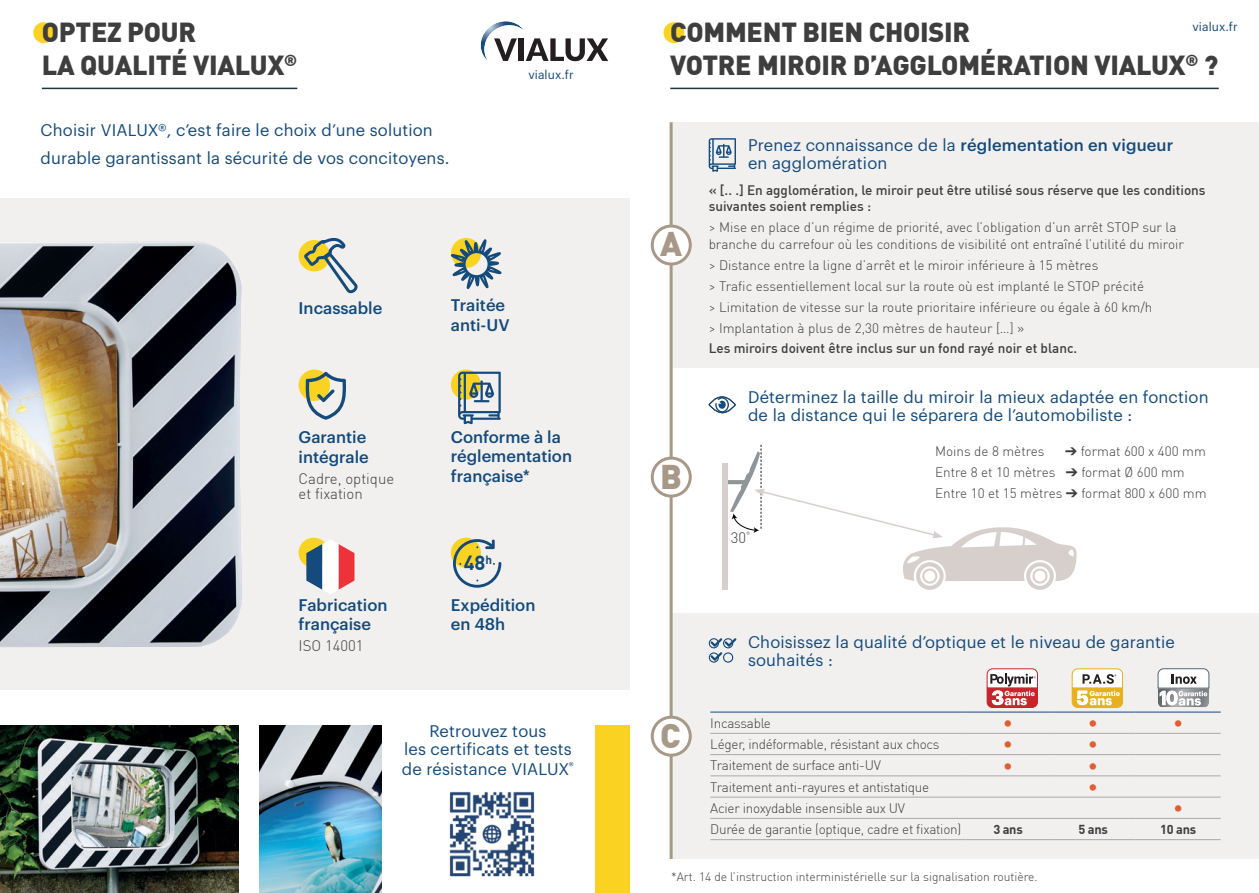
<style>
.page{position:relative;width:1259px;height:893px;background:#fff}
.page>*{position:absolute;margin:0;border:0;box-sizing:border-box;transform-origin:0 0}
.t1{font:900 33.6px "DIN Pro";color:#a89887}
.t2{font:900 27px/33px "DIN Pro";letter-spacing:-.01em;color:#3e3e3f}
.t3{font:700 20.1px "DIN Pro";color:#144a7c}
.t4{font:700 19.5px "DIN Pro";color:#dc6032}
.t5{font:16.5px/18px "Graphik";letter-spacing:.01em;color:#144a7c}
.t6{font:500 16.5px/19.5px "Graphik";color:#144a7c}
.t7{font:300 15px/15px "DIN Pro";color:#3e3e3f}
.t8{font:300 13.5px/21px "DIN Pro";color:#3e3e3f}
.t9{font:300 13.5px "DIN Pro";letter-spacing:-.02em;color:#3e3e3f}
.t10{font:500 13.5px/16.5px "DIN Pro";color:#3e3e3f}
.t11{font:700 12.75px "DIN Pro";letter-spacing:-.02em;color:#3e3e3f}
.t12{font:300 12px "DIN Pro";color:#3e3e3f}
.t13{font:12px "Graphik";letter-spacing:.01em;color:#144a7c}
.s1{font-weight:500}
</style>
<div class="page">
<div style="left:671px;top:122px;width:588px;height:246px;background:#f1f0ef"></div>
<div style="left:671px;top:613px;width:588px;height:246px;background:#f1f0ef"></div>
<div style="left:594px;top:725px;width:35px;height:168px;background:#fad222"></div>
<div style="left:0;top:199px;width:629px;height:491px;background:#f1f0ef"></div>
<img style="left:0;top:241px;width:242px;height:406px">
<svg style="left:451px;top:538px;width:30px;height:30px"></svg>
<svg style="left:453px;top:539px;width:48px;height:49px"></svg>
<svg style="left:298px;top:369px;width:32px;height:32px"></svg>
<svg style="left:306px;top:372px;width:40px;height:48px"></svg>
<svg style="left:451px;top:369px;width:30px;height:31px"></svg>
<svg style="left:458px;top:372px;width:43px;height:52px"></svg>
<svg style="left:480px;top:21px;width:128px;height:40px"></svg>
<div style="left:33px;top:22px;width:21px;height:21px;background:#fad222;border-radius:50%"></div>
<div style="left:663px;top:22px;width:21px;height:21px;background:#fad222;border-radius:50%"></div>
<hr style="left:669px;top:122px;width:3px;height:737px;background:#a89887">
<div style="left:298px;top:538px;width:31px;height:30px;background:#fad222;border-radius:50%"></div>
<svg style="left:306px;top:539px;width:48px;height:55px"></svg>
<svg style="left:298px;top:240px;width:32px;height:31px"></svg>
<svg style="left:301px;top:237px;width:57px;height:57px"></svg>
<svg style="left:452px;top:237px;width:50px;height:52px"></svg>
<img style="left:0;top:725px;width:238px;height:168px">
<svg style="left:708px;top:138px;width:28px;height:34px"></svg>
<div style="left:652px;top:226px;width:38px;height:38px;background:#fff;border-radius:50%"></div>
<div style="left:651px;top:225px;width:41px;height:41px;border:3px solid #a89887;border-radius:50%"></div>
<div style="left:652px;top:458px;width:38px;height:38px;background:#fff;border-radius:50%"></div>
<div style="left:651px;top:457px;width:41px;height:41px;border:3px solid #a89887;border-radius:50%"></div>
<div style="left:652px;top:717px;width:38px;height:38px;background:#fff;border-radius:50%"></div>
<div style="left:651px;top:716px;width:41px;height:41px;border:3px solid #a89887;border-radius:50%"></div>
<div style="left:709px;top:397px;width:26px;height:16px;border:1px solid #231f20;border-radius:50%"></div>
<div style="left:708px;top:396px;width:28px;height:18px;border:1px solid #144a7c;border-radius:50%"></div>
<svg style="left:714px;top:397px;width:15px;height:16px"></svg>
<div style="left:722px;top:463px;width:5px;height:127px;background:#d6cfcc"></div>
<svg style="left:727px;top:445px;width:349px;height:145px"></svg>
<hr style="left:710px;top:712px;width:255px;height:1px;background:#144a7c">
<hr style="left:965px;top:712px;width:85px;height:1px;background:#144a7c">
<hr style="left:1050px;top:712px;width:85px;height:1px;background:#144a7c">
<hr style="left:1135px;top:712px;width:85px;height:1px;background:#144a7c">
<hr style="left:710px;top:733px;width:255px;height:1px;background:#a8a9ad">
<hr style="left:965px;top:733px;width:85px;height:1px;background:#a8a9ad">
<hr style="left:1050px;top:733px;width:85px;height:1px;background:#a8a9ad">
<hr style="left:1135px;top:733px;width:85px;height:1px;background:#a8a9ad">
<hr style="left:710px;top:754px;width:255px;height:1px;background:#a8a9ad">
<hr style="left:965px;top:754px;width:85px;height:1px;background:#a8a9ad">
<hr style="left:1050px;top:754px;width:85px;height:1px;background:#a8a9ad">
<hr style="left:1135px;top:754px;width:85px;height:1px;background:#a8a9ad">
<hr style="left:710px;top:775px;width:255px;height:1px;background:#a8a9ad">
<hr style="left:965px;top:775px;width:85px;height:1px;background:#a8a9ad">
<hr style="left:1050px;top:775px;width:85px;height:1px;background:#a8a9ad">
<hr style="left:1135px;top:775px;width:85px;height:1px;background:#a8a9ad">
<hr style="left:710px;top:797px;width:255px;height:1px;background:#a8a9ad">
<hr style="left:965px;top:797px;width:85px;height:1px;background:#a8a9ad">
<hr style="left:1050px;top:797px;width:85px;height:1px;background:#a8a9ad">
<hr style="left:1135px;top:797px;width:85px;height:1px;background:#a8a9ad">
<hr style="left:710px;top:818px;width:255px;height:1px;background:#a8a9ad">
<hr style="left:965px;top:818px;width:85px;height:1px;background:#a8a9ad">
<hr style="left:1050px;top:818px;width:85px;height:1px;background:#a8a9ad">
<hr style="left:1135px;top:818px;width:85px;height:1px;background:#a8a9ad">
<hr style="left:710px;top:839px;width:255px;height:1px;background:#a8a9ad">
<hr style="left:965px;top:839px;width:85px;height:1px;background:#a8a9ad">
<hr style="left:1050px;top:839px;width:85px;height:1px;background:#a8a9ad">
<hr style="left:1135px;top:839px;width:85px;height:1px;background:#a8a9ad">
<svg style="left:986px;top:668px;width:52px;height:40px"></svg>
<svg style="left:1071px;top:668px;width:52px;height:40px"></svg>
<svg style="left:1157px;top:668px;width:52px;height:39px"></svg>
<div style="left:709px;top:638px;width:10px;height:10px;border:1px solid #144a7c;border-radius:50%"></div>
<div style="left:709px;top:652px;width:10px;height:11px;border:1px solid #144a7c;border-radius:50%"></div>
<div style="left:723px;top:652px;width:10px;height:11px;border:1px solid #144a7c;border-radius:50%"></div>
<svg style="left:710px;top:638px;width:26px;height:23px"></svg>
<hr style="left:42px;top:88px;width:255px;height:1px;background:#21353f">
<hr style="left:670px;top:88px;width:548px;height:1px;background:#21353f">
<img style="left:449px;top:791px;width:86px;height:86px">
<img style="left:259px;top:725px;width:122px;height:168px">
<p class="t13" style="left:1192px;top:20px;width:47px">vialux.fr</p>
<h2 class="t2" style="left:42px;top:16px;width:257px">OPTEZ POUR<br>LA QUALITÉ VIALUX<sup>®</sup></h2>
<h2 class="t2" style="left:670px;top:16px;width:550px">COMMENT BIEN CHOISIR<br>VOTRE MIROIR D’AGGLOMÉRATION VIALUX<sup>®</sup> ?</h2>
<p class="t13" style="left:528px;top:68px;width:47px">vialux.fr</p>
<p class="t5" style="left:41px;top:116px;width:410px;line-height:28.3px">Choisir VIALUX®, c’est faire le choix d’une solution durable garantissant la sécurité de vos concitoyens.</p>
<p class="t6" style="left:298px;top:299px;width:85px">Incassable</p>
<p class="t6" style="left:451px;top:297px;width:60px">Traitée anti-UV</p>
<p class="t6" style="left:298px;top:429px;width:72px">Garantie intégrale</p>
<p class="t7" style="left:298px;top:472px;width:97px">Cadre, optique et fixation</p>
<p class="t6" style="left:298px;top:596px;width:90px">Fabrication française</p>
<p class="t7" style="left:298px;top:640px;width:67px">ISO 14001</p>
<p class="t6" style="left:451px;top:428px;width:123px">Conforme à la réglementation française*</p>
<h3 class="t3" style="left:464px;top:551px;width:30px">48<sup>h</sup></h3>
<p class="t6" style="left:451px;top:596px;width:86px">Expédition en 48h</p>
<p class="t5" style="left:404px;top:722px;width:169px;text-align:center">Retrouvez tous<br>les certificats et tests</p>
<p class="t5" style="left:402px;top:760px;width:173px">de résistance VIALUX<sup>®</sup></p>
<h1 class="t1" style="left:660px;top:224px;width:23px">A</h1>
<h1 class="t1" style="left:660px;top:458px;width:23px">B</h1>
<p class="t5" style="left:748px;top:136px;width:427px">Prenez connaissance de la <span class="s1">réglementation en vigueur </span>en agglomération</p>
<p class="t10" style="left:708px;top:182px;width:498px">« [.. .] En agglomération, le miroir peut être utilisé sous réserve que les conditions suivantes soient remplies :</p>
<p class="t8" style="left:708px;top:219px;width:477px;line-height:16.5px">&gt; Mise en place d’un régime de priorité, avec l’obligation d’un arrêt STOP sur la branche du carrefour où les conditions de visibilité ont entraîné l’utilité du miroir</p>
<p class="t8" style="left:708px;top:254px;width:445px">&gt; Distance entre la ligne d’arrêt et le miroir inférieure à 15 mètres<br>&gt; Trafic essentiellement local sur la route où est implanté le STOP précité &gt; Limitation de vitesse sur la route prioritaire inférieure ou égale à 60 km/h &gt; Implantation à plus de 2,30 mètres de hauteur […] »</p>
<p class="t10" style="left:708px;top:340px;width:370px">Les miroirs doivent être inclus sur un fond rayé noir et blanc.</p>
<p class="t5" style="left:748px;top:388px;width:462px">Déterminez la taille du miroir la mieux adaptée en fonction de la distance qui le séparera de l’automobiliste :</p>
<p class="t7" style="left:730px;top:530px;width:21px">30<sup>°</sup></p>
<p class="t8" style="left:935px;top:440px;width:111px">Moins de 8 mètres</p>
<p class="t8" style="left:935px;top:440px;width:273px;text-indent:130px">➔ format 600 x 400 mm<br>Entre 8 et 10 mètres ➔ format Ø 600 mm<br>Entre 10 et 15 mètres ➔ format 800 x 600 mm</p>
<h1 class="t1" style="left:660px;top:717px;width:22px">C</h1>
<p class="t5" style="left:748px;top:633px;width:428px">Choisissez la qualité d’optique et le niveau de garantie souhaités :</p>
<p class="t9" style="left:710px;top:715px;width:62px">Incassable</p>
<h3 class="t4" style="left:1003px;top:712px;width:11px">•</h3>
<h3 class="t4" style="left:1088px;top:712px;width:11px">•</h3>
<h3 class="t4" style="left:1173px;top:712px;width:11px">•</h3>
<p class="t9" style="left:710px;top:736px;width:231px">Léger, indéformable, résistant aux chocs</p>
<h3 class="t4" style="left:1003px;top:733px;width:11px">•</h3>
<h3 class="t4" style="left:1088px;top:733px;width:11px">•</h3>
<p class="t9" style="left:710px;top:757px;width:172px">Traitement de surface anti-UV</p>
<h3 class="t4" style="left:1003px;top:754px;width:11px">•</h3>
<h3 class="t4" style="left:1088px;top:754px;width:11px">•</h3>
<p class="t9" style="left:710px;top:778px;width:220px">Traitement anti-rayures et antistatique</p>
<h3 class="t4" style="left:1088px;top:775px;width:11px">•</h3>
<p class="t9" style="left:710px;top:800px;width:196px">Acier inoxydable insensible aux UV</p>
<h3 class="t4" style="left:1173px;top:797px;width:11px">•</h3>
<p class="t9" style="left:710px;top:821px;width:252px">Durée de garantie (optique, cadre et fixation)</p>
<p class="t11" style="left:993px;top:822px;width:31px">3 ans</p>
<p class="t11" style="left:1078px;top:822px;width:31px">5 ans</p>
<p class="t11" style="left:1160px;top:822px;width:38px">10 ans</p>
<p class="t12" style="left:671px;top:869px;width:368px">*Art. 14 de l’instruction interministérielle sur la signalisation routière.</p>
</div>
